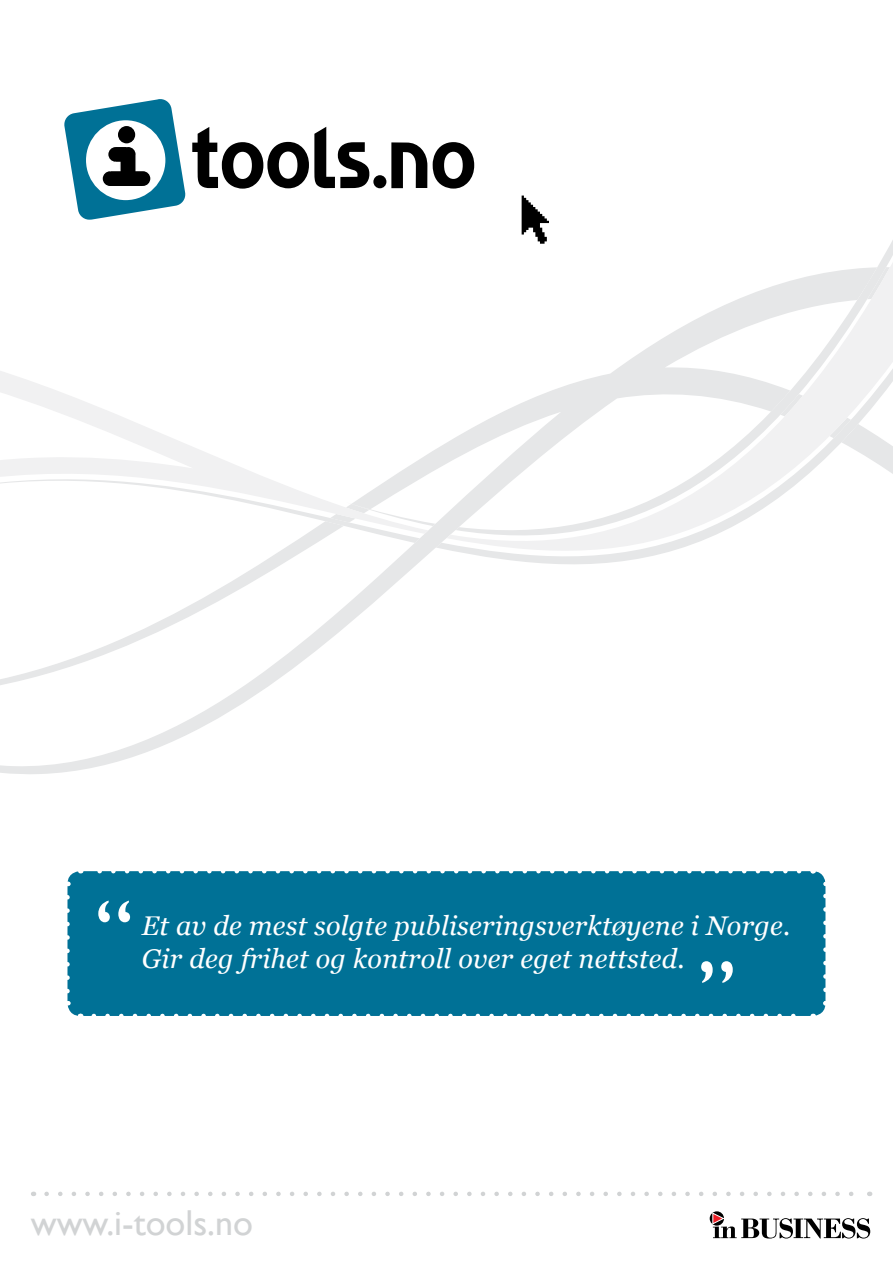
<style>
.page{position:relative;width:893px;height:1263px;background:#fff}
.page>*{position:absolute;margin:0;border:0;box-sizing:border-box;transform-origin:0 0}
.t1{font:90px "Gill Sans";color:#fff}
.t2{font:36px "Gill Sans";color:#d1d3d4}
.t3{font:italic 27px "Georgia";letter-spacing:.01em;color:#fff}
</style>
<div class="page">
<svg style="left:0;top:605px;width:371px;height:169px"></svg>
<svg style="left:0;top:197px;width:893px;height:408px"></svg>
<svg style="left:710px;top:1211px;width:14px;height:15px"></svg>
<svg style="left:712px;top:1212px;width:158px;height:26px"></svg>
<svg style="left:47px;top:1191px;width:807px;height:5px"></svg>
<svg style="left:522px;top:196px;width:27px;height:48px"></svg>
<svg style="left:64px;top:99px;width:122px;height:121px"></svg>
<div style="left:373px;top:175px;width:13px;height:13px;background:#000;border-radius:50%"></div>
<svg style="left:391px;top:142px;width:36px;height:46px"></svg>
<svg style="left:433px;top:142px;width:41px;height:47px"></svg>
<svg style="left:192px;top:127px;width:177px;height:62px"></svg>
<div style="left:67px;top:871px;width:758px;height:145px;background:#007196;border-radius:13px"></div>
<svg style="left:94px;top:1014px;width:702px;height:2px"></svg>
<svg style="left:87px;top:871px;width:712px;height:2px"></svg>
<svg style="left:67px;top:897px;width:17px;height:119px"></svg>
<svg style="left:813px;top:999px;width:13px;height:17px"></svg>
<svg style="left:808px;top:871px;width:18px;height:119px"></svg>
<svg style="left:67px;top:871px;width:14px;height:17px"></svg>
<h1 class="t1" style="left:95px;top:880px;width:40px">“</h1>
<p class="t3" style="left:142px;top:910px;width:650px">Et av de mest solgte publiseringsverktøyene i Norge.</p>
<p class="t3" style="left:142px;top:943px;width:544px">Gir deg frihet og kontroll over eget nettsted.</p>
<h1 class="t1" style="left:697px;top:941px;width:40px">”</h1>
<h2 class="t2" style="left:31px;top:1202px;width:224px">www.i-tools.no</h2>
</div>
